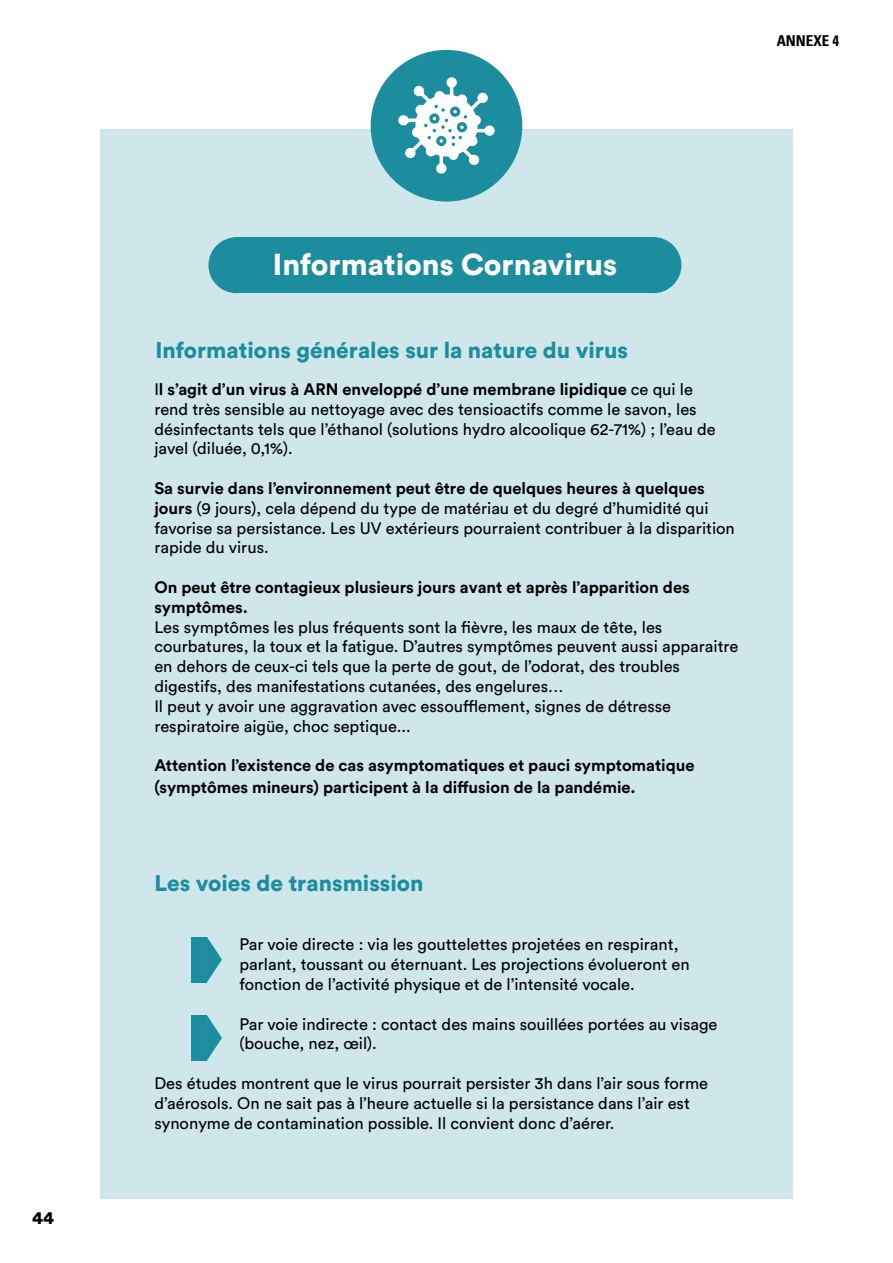
<style>
.page{position:relative;width:893px;height:1263px;background:#fff}
.page>*{position:absolute;margin:0;border:0;box-sizing:border-box;transform-origin:0 0}
.t1{font:900 30px "Circular Std";color:#fff}
.t2{font:900 22.5px "Circular Std";color:#1b8d9e}
.t3{font:900 18px "Circular Std";color:#000}
.t4{font:16.5px/19.8px "Circular Std";color:#000}
.t5{font:700 16.5px/19.8px "Circular Std";color:#000}
.t6{font:700 condensed 15px "Univers LT Std";color:#000}
.s1{font-weight:700}
</style>
<div class="page">
<div style="left:100px;top:130px;width:693px;height:1069px;background:#cfe7eb"></div>
<div style="left:371px;top:50px;width:151px;height:152px;background:#1b8d9e;border-radius:50%"></div>
<svg style="left:398px;top:77px;width:97px;height:97px"></svg>
<div style="left:625px;top:237px;width:56px;height:56px;background:#1b8d9e;border-radius:50%"></div>
<div style="left:208px;top:237px;width:56px;height:56px;background:#1b8d9e;border-radius:50%"></div>
<div style="left:233px;top:237px;width:420px;height:56px;background:#1b8d9e"></div>
<svg style="left:207px;top:937px;width:15px;height:45px"></svg>
<div style="left:191px;top:937px;width:16px;height:45px;background:#1b8d9e"></div>
<svg style="left:207px;top:1015px;width:15px;height:45px"></svg>
<div style="left:191px;top:1015px;width:16px;height:45px;background:#1b8d9e"></div>
<p class="t3" style="left:32px;top:1205px;width:23px">44</p>
<p class="t6" style="left:777px;top:31px;width:64px">ANNEXE 4</p>
<h1 class="t1" style="left:273px;top:245px;width:346px">Informations Cornavirus</h1>
<h2 class="t2" style="left:155px;top:335px;width:474px">Informations générales sur la nature du virus</h2>
<p class="t4" style="left:154px;top:379px;width:563px">I<span class="s1">l s’agit d’un virus à ARN enveloppé d’une membrane lipidique</span> ce qui le rend très sensible au nettoyage avec des tensioactifs comme le savon, les désinfectants tels que l’éthanol (solutions hydro alcoolique 62-71%) ; l’eau de javel (diluée, 0,1%).</p>
<p class="t4" style="left:154px;top:478px;width:582px"><span class="s1">Sa survie dans l’environnement peut être de quelques heures à quelques jours</span> (9 jours), cela dépend du type de matériau et du degré d’humidité qui favorise sa persistance. Les UV extérieurs pourraient contribuer à la disparition rapide du virus.</p>
<p class="t5" style="left:154px;top:577px;width:537px">On peut être contagieux plusieurs jours avant et après l’apparition des symptômes.</p>
<p class="t4" style="left:154px;top:617px;width:585px">Les symptômes les plus fréquents sont la fièvre, les maux de tête, les courbatures, la toux et la fatigue. D’autres symptômes peuvent aussi apparaitre en dehors de ceux-ci tels que la perte de gout, de l’odorat, des troubles digestifs, des manifestations cutanées, des engelures…<br>Il peut y avoir une aggravation avec essoufflement, signes de détresse respiratoire aigüe, choc septique...</p>
<p class="t5" style="left:154px;top:754px;width:542px;line-height:21.6px">Attention l’existence de cas asymptomatiques et pauci symptomatique (symptômes mineurs) participent à la diffusion de la pandémie.</p>
<h2 class="t2" style="left:154px;top:868px;width:271px">Les voies de transmission</h2>
<p class="t4" style="left:239px;top:934px;width:452px">Par voie directe : via les gouttelettes projetées en respirant, parlant, toussant ou éternuant. Les projections évolueront en fonction de l’activité physique et de l’intensité vocale.</p>
<p class="t4" style="left:239px;top:1014px;width:480px">Par voie indirecte : contact des mains souillées portées au visage (bouche, nez, œil).</p>
<p class="t4" style="left:154px;top:1073px;width:555px">Des études montrent que le virus pourrait persister 3h dans l’air sous forme d’aérosols. On ne sait pas à l’heure actuelle si la persistance dans l’air est synonyme de contamination possible. Il convient donc d’aérer.</p>
</div>
